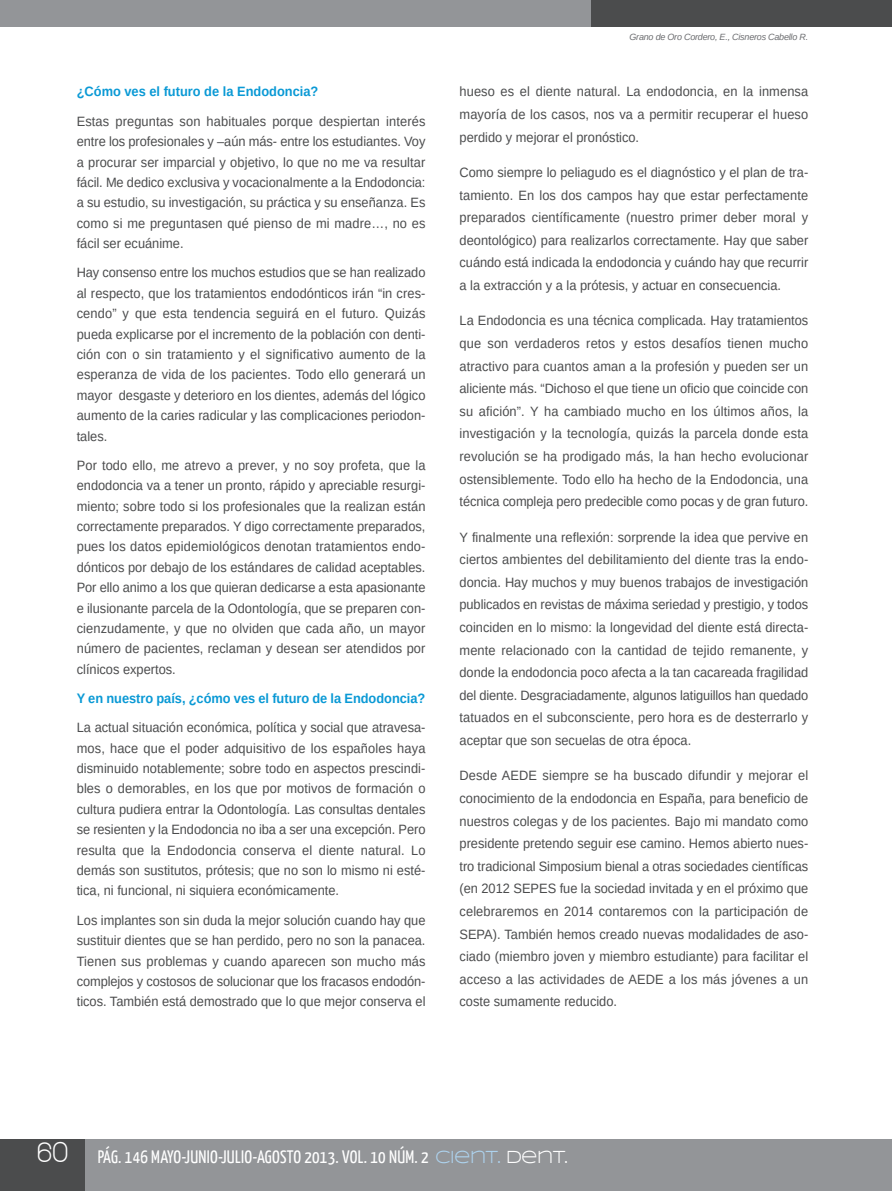
<style>
.page{position:relative;width:892px;height:1191px;background:#fff}
.page>*{position:absolute;margin:0;border:0;box-sizing:border-box;transform-origin:0 0}
.t1{font:18px "Yanone Kaffeesatz";letter-spacing:.015em;color:#fff}
.t2{font:13.5px/20.4px "Arimo";color:#4b4c4d;text-align:justify;scale:.95 1}
.t3{font:700 13.5px "Arimo";color:#0a99d5;scale:.95 1}
.t4{font:italic 9px "Arimo";letter-spacing:-.025em;color:#6c6d70}
.s1{font-family:"Walkway";font-weight:700;font-size:30px}
.s2{font-family:"Syncopate";color:#add2ed}
.s3{font-family:"Syncopate"}
</style>
<div class="page">
<div style="left:0;top:1139px;width:892px;height:52px;background:#939598"></div>
<div style="left:0;top:0;width:599px;height:27px;background:#939598"></div>
<div style="left:591px;top:0;width:301px;height:27px;background:#4b4c4d"></div>
<div style="left:0;top:1139px;width:85px;height:52px;background:#4b4c4d"></div>
<p class="t3" style="left:77px;top:84px;width:256px">¿Cómo ves el futuro de la Endodoncia?</p>
<p class="t2" style="left:77px;top:111px;width:369px">Estas preguntas son habituales porque despiertan interés entre los profesionales y –aún más- entre los estudiantes. Voy a procurar ser imparcial y objetivo, lo que no me va resultar fácil. Me dedico exclusiva y vocacionalmente a la Endodoncia: a su estudio, su investigación, su práctica y su enseñanza. Es como si me preguntasen qué pienso de mi madre…, no es fácil ser ecuánime.</p>
<p class="t2" style="left:77px;top:262px;width:369px">hay consenso entre los muchos estudios que se han realizado al respecto, que los tratamientos endodónticos irán “in cres&shy;cendo” y que esta tendencia seguirá en el futuro. Quizás pueda explicarse por el incremento de la población con denti&shy;ción con o sin tratamiento y el significativo aumento de la esperanza de vida de los pacientes. Todo ello generará un mayor desgaste y deterioro en los dientes, además del lógico aumento de la caries radicular y las complicaciones periodon&shy;tales.</p>
<p class="t2" style="left:77px;top:455px;width:369px">Por todo ello, me atrevo a prever, y no soy profeta, que la endodoncia va a tener un pronto, rápido y apreciable resurgi&shy;miento; sobre todo si los profesionales que la realizan están correctamente preparados. y digo correctamente preparados, pues los datos epidemiológicos denotan tratamientos endo&shy;dónticos por debajo de los estándares de calidad aceptables.<br>Por ello animo a los que quieran dedicarse a esta apasionante e ilusionante parcela de la Odontología, que se preparen con&shy;cienzudamente, y que no olviden que cada año, un mayor número de pacientes, reclaman y desean ser atendidos por clínicos expertos.</p>
<p class="t3" style="left:77px;top:691px;width:369px">Y en nuestro país, ¿cómo ves el futuro de la Endodoncia?</p>
<p class="t2" style="left:77px;top:717px;width:369px">La actual situación económica, política y social que atravesa&shy;mos, hace que el poder adquisitivo de los españoles haya disminuido notablemente; sobre todo en aspectos prescindi&shy;bles o demorables, en los que por motivos de formación o cultura pudiera entrar la Odontología. Las consultas dentales se resienten y la Endodoncia no iba a ser una excepción. Pero resulta que la Endodoncia conserva el diente natural. Lo demás son sustitutos, prótesis; que no son lo mismo ni esté&shy;tica, ni funcional, ni siquiera económicamente.</p>
<p class="t2" style="left:77px;top:910px;width:369px">Los implantes son sin duda la mejor solución cuando hay que sustituir dientes que se han perdido, pero no son la panacea.<br>Tienen sus problemas y cuando aparecen son mucho más complejos y costosos de solucionar que los fracasos endodón&shy;ticos. También está demostrado que lo que mejor conserva el</p>
<p class="t4" style="left:629px;top:32px;width:180px">grano de oro Cordero, e., Cisneros Cabello R.</p>
<p class="t2" style="left:459px;top:80px;width:369px;line-height:22.6px">hueso es el diente natural. La endodoncia, en la inmensa mayoría de los casos, nos va a permitir recuperar el hueso perdido y mejorar el pronóstico.</p>
<p class="t2" style="left:459px;top:161px;width:369px;line-height:22.6px">Como siempre lo peliagudo es el diagnóstico y el plan de tra&shy;tamiento. En los dos campos hay que estar perfectamente preparados científicamente (nuestro primer deber moral y deontológico) para realizarlos correctamente. hay que saber cuándo está indicada la endodoncia y cuándo hay que recurrir a la extracción y a la prótesis, y actuar en consecuencia.</p>
<p class="t2" style="left:459px;top:309px;width:369px;line-height:22.6px">La Endodoncia es una técnica complicada. hay tratamientos que son verdaderos retos y estos desafíos tienen mucho atractivo para cuantos aman a la profesión y pueden ser un aliciente más. “Dichoso el que tiene un oficio que coincide con su afición”. y ha cambiado mucho en los últimos años, la investigación y la tecnología, quizás la parcela donde esta revolución se ha prodigado más, la han hecho evolucionar ostensiblemente. Todo ello ha hecho de la Endodoncia, una técnica compleja pero predecible como pocas y de gran futuro.</p>
<p class="t2" style="left:459px;top:526px;width:369px;line-height:22.6px">y finalmente una reflexión: sorprende la idea que pervive en ciertos ambientes del debilitamiento del diente tras la endo&shy;doncia. hay muchos y muy buenos trabajos de investigación publicados en revistas de máxima seriedad y prestigio, y todos coinciden en lo mismo: la longevidad del diente está directa&shy;mente relacionado con la cantidad de tejido remanente, y donde la endodoncia poco afecta a la tan cacareada fragilidad del diente. Desgraciadamente, algunos latiguillos han quedado tatuados en el subconsciente, pero hora es de desterrarlo y aceptar que son secuelas de otra época.</p>
<p class="t2" style="left:459px;top:764px;width:369px;line-height:22.6px">Desde AEDE siempre se ha buscado difundir y mejorar el conocimiento de la endodoncia en España, para beneficio de nuestros colegas y de los pacientes. Bajo mi mandato como presidente pretendo seguir ese camino. hemos abierto nues&shy;tro tradicional Simposium bienal a otras sociedades científicas (en 2012 SEPES fue la sociedad invitada y en el próximo que celebraremos en 2014 contaremos con la participación de SEPA). También hemos creado nuevas modalidades de aso&shy;ciado (miembro joven y miembro estudiante) para facilitar el acceso a las actividades de AEDE a los más jóvenes a un coste sumamente reducido.</p>
<h1 class="t1" style="left:37px;top:1146px;width:533px"><span class="s1">60</span> PÁG. 146 MAYO-JUNIO-JULIO-AGOSTO 2013. VOL. 10 NÚM. 2 <span class="s2">CIENT.</span> <span class="s3">DENT.</span></h1>
</div>
